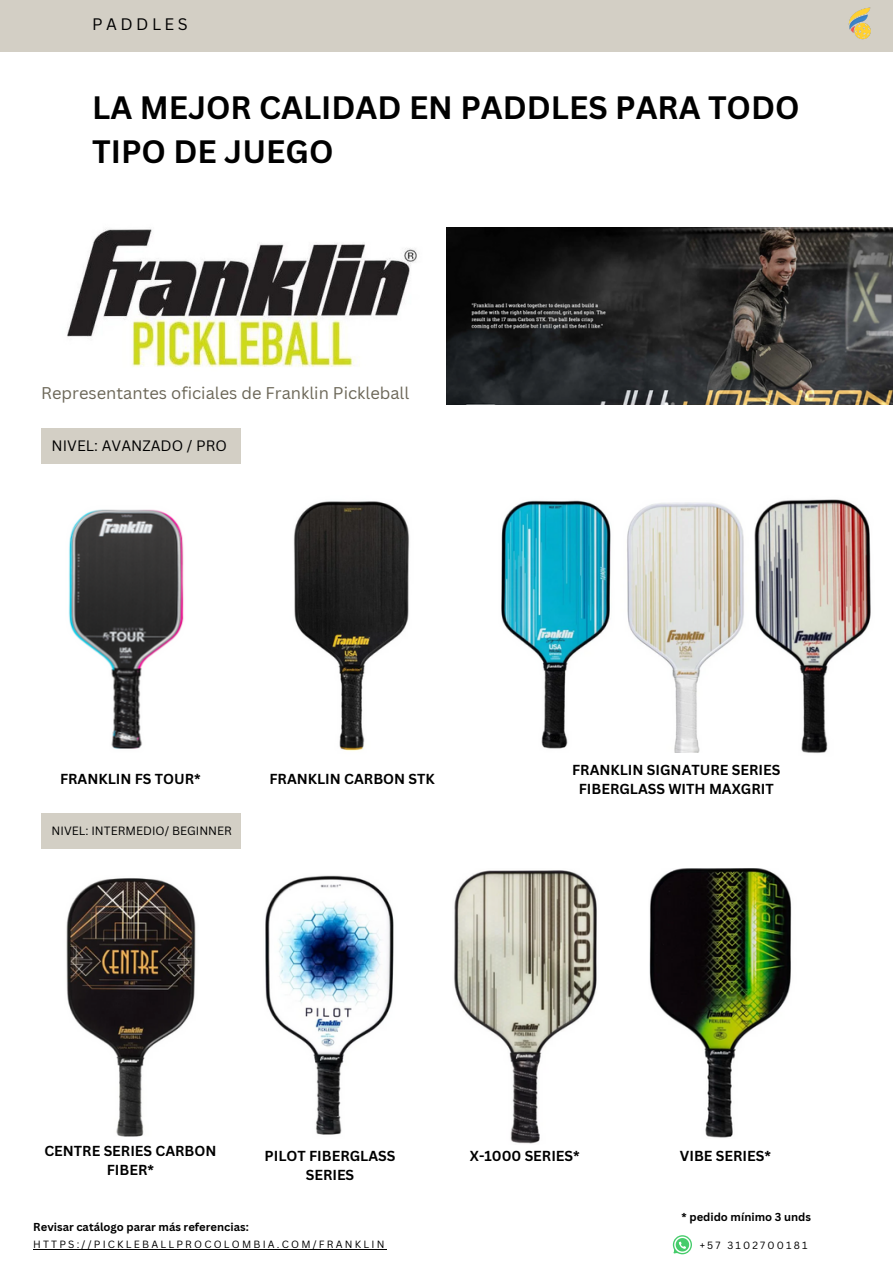
<style>
.page{position:relative;width:893px;height:1264px;background:#fff}
.page>*{position:absolute;margin:0;border:0;box-sizing:border-box;transform-origin:0 0}
.t1{font:700 31.5px/43.8px "Canva Sans";color:#000}
.t2{font:16.5px "Canva Sans";color:#6b6657}
.t3{font:16.2px "Canva Sans";letter-spacing:.215em;color:#000}
.t4{font:14.7px "Canva Sans";color:#000}
.t5{font:700 14.1px/19.2px "Canva Sans";color:#000;text-align:center}
.t6{font:11.7px "Canva Sans";color:#000}
.t7{font:700 11.25px "Canva Sans";color:#000}
.t8{font:10.2px "Canva Sans";letter-spacing:.215em;color:#000}
</style>
<div class="page">
<div style="left:0;top:0;width:892px;height:51px;background:#d3cfc5"></div>
<img style="left:848px;top:7px;width:23px;height:33px">
<img style="left:67px;top:229px;width:350px;height:138px">
<img style="left:446px;top:227px;width:446px;height:178px">
<div style="left:41px;top:428px;width:200px;height:36px;background:#d3cfc5"></div>
<img style="left:68px;top:509px;width:116px;height:240px">
<img style="left:293px;top:501px;width:116px;height:250px">
<img style="left:754px;top:499px;width:117px;height:254px">
<img style="left:501px;top:500px;width:243px;height:252px">
<div style="left:41px;top:812px;width:200px;height:36px;background:#d3cfc5"></div>
<img style="left:265px;top:875px;width:129px;height:260px">
<img style="left:66px;top:878px;width:130px;height:258px">
<img style="left:649px;top:868px;width:143px;height:270px">
<img style="left:454px;top:870px;width:143px;height:274px">
<svg style="left:672px;top:1235px;width:20px;height:19px"></svg>
<hr style="left:33px;top:1248px;width:353px;height:1px;background:#000">
<h4 class="t3" style="left:92px;top:13px;width:97px">PADDLES</h4>
<p class="t1" style="left:92px;top:85px;width:709px">LA MEJOR CALIDAD EN PADDLES PARA TODO<br>TIPO DE JUEGO</p>
<p class="t2" style="left:41px;top:381px;width:369px">Representantes oficiales de Franklin Pickleball</p>
<h6 class="t4" style="left:52px;top:435px;width:177px">NIVEL: AVANZADO / PRO</h6>
<p class="t5" style="left:60px;top:768px;width:142px">FRANKLIN FS TOUR*</p>
<h4 class="t5" style="left:269px;top:768px;width:167px">FRANKLIN CARBON STK</h4>
<p class="t5" style="left:572px;top:760px;width:210px">FRANKLIN SIGNATURE SERIES<br>FIBERGLASS WITH MAXGRIT</p>
<h4 class="t6" style="left:52px;top:822px;width:182px">NIVEL: INTERMEDIO/ BEGINNER</h4>
<p class="t5" style="left:44px;top:1140px;width:173px">CENTRE SERIES CARBON<br>FIBER*</p>
<h4 class="t5" style="left:264px;top:1146px;width:132px">PILOT FIBERGLASS<br>SERIES</h4>
<p class="t5" style="left:470px;top:1146px;width:111px">X-1000 SERIES*</p>
<h4 class="t5" style="left:680px;top:1146px;width:93px">VIBE SERIES*</h4>
<p class="t7" style="left:33px;top:1218px;width:217px">Revisar catálogo parar más referencias:</p>
<p class="t7" style="left:681px;top:1208px;width:131px">* pedido mínimo 3 unds</p>
<p class="t8" style="left:33px;top:1237px;width:352px">HTTPS://PICKLEBALLPROCOLOMBIA.COM/FRANKLIN</p>
<p class="t8" style="left:699px;top:1238px;width:109px">+57 3102700181</p>
</div>
